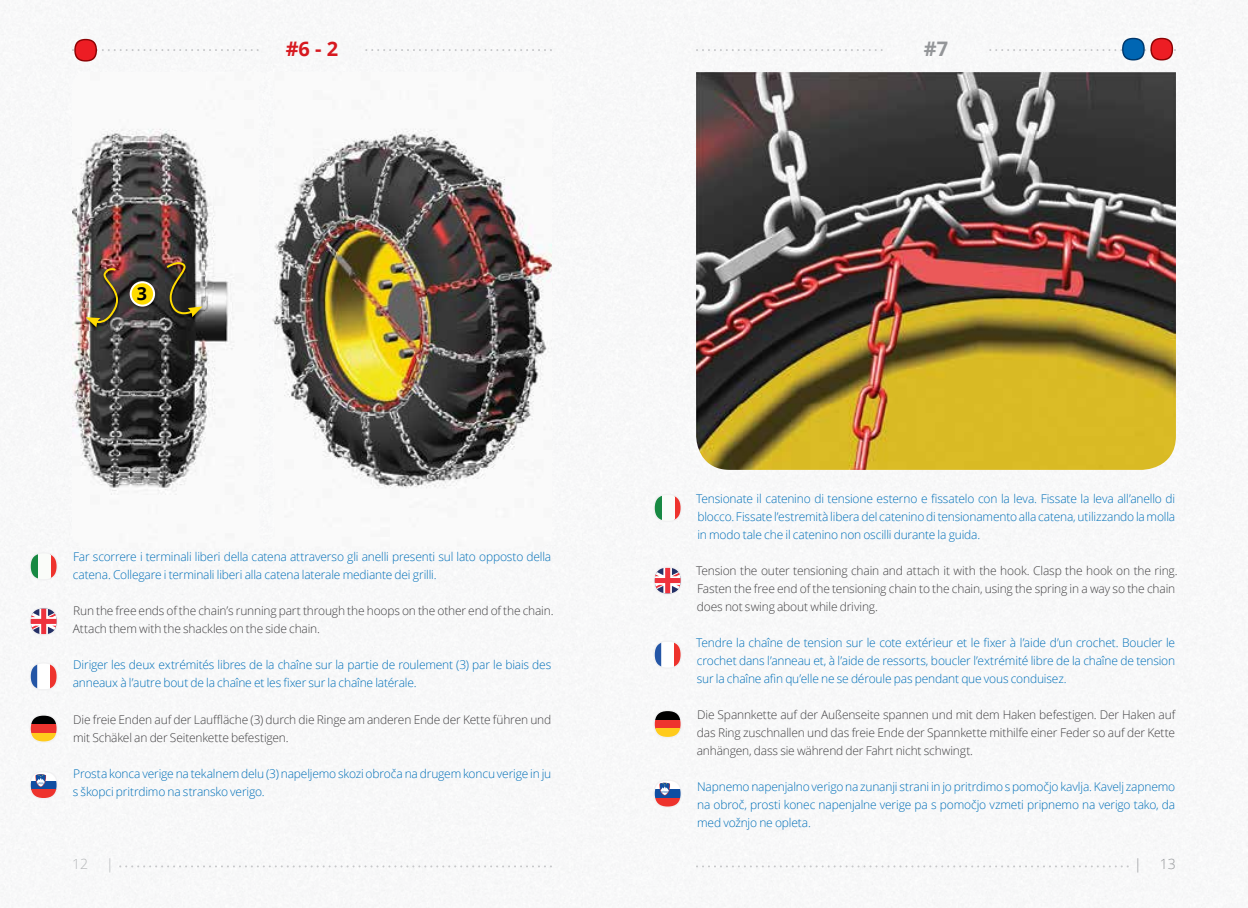
<style>
.page{position:relative;width:1248px;height:908px;background:#fff}
.page>*{position:absolute;margin:0;border:0;box-sizing:border-box;transform-origin:0 0}
.t1{font:700 20px "Open Sans";color:#d71920}
.t2{font:700 20px "Open Sans";color:#939598}
.t3{font:700 18px "Open Sans";color:#000}
.t4{font:300 14px "Open Sans";color:#b6b8ba}
.t5{font:300 14px "Open Sans";color:#939598}
.t6{font:300 12px/18px "Open Sans";letter-spacing:-.015em;color:#006fb8;text-align:justify}
.t7{font:300 12px/18px "Open Sans";letter-spacing:-.015em;color:#414042}
</style>
<div class="page">
<img style="left:0;top:0;width:1247px;height:907px">
<svg style="left:696px;top:49px;width:186px;height:2px"></svg>
<svg style="left:989px;top:49px;width:186px;height:2px"></svg>
<svg style="left:365px;top:49px;width:187px;height:2px"></svg>
<svg style="left:72px;top:49px;width:187px;height:2px"></svg>
<svg style="left:119px;top:865px;width:433px;height:2px"></svg>
<svg style="left:696px;top:865px;width:432px;height:2px"></svg>
<img style="left:72px;top:72px;width:480px;height:476px">
<img style="left:696px;top:72px;width:342px;height:332px">
<img style="left:1038px;top:72px;width:137px;height:397px">
<img style="left:696px;top:403px;width:28px;height:66px">
<svg style="left:259px;top:75px;width:7px;height:8px"></svg>
<img style="left:129px;top:280px;width:30px;height:30px">
<svg style="left:130px;top:281px;width:25px;height:25px"></svg>
<img style="left:166px;top:263px;width:38px;height:58px">
<svg style="left:167px;top:262px;width:35px;height:55px;background:#5c563b"></svg>
<img style="left:85px;top:269px;width:34px;height:62px">
<svg style="left:86px;top:268px;width:32px;height:59px;background:#695c43"></svg>
<svg style="left:74px;top:39px;width:23px;height:23px"></svg>
<div style="left:76px;top:40px;width:20px;height:20px;background:#ed1d24;border-radius:50%"></div>
<svg style="left:1121px;top:38px;width:23px;height:22px"></svg>
<div style="left:1123px;top:39px;width:20px;height:20px;background:#0066b3;border-radius:50%"></div>
<svg style="left:1150px;top:38px;width:22px;height:22px"></svg>
<div style="left:1151px;top:39px;width:20px;height:20px;background:#ed1d24;border-radius:50%"></div>
<svg style="left:29px;top:552px;width:29px;height:28px"></svg>
<svg style="left:50px;top:553px;width:7px;height:26px"></svg>
<div style="left:37px;top:553px;width:13px;height:26px;background:#fafcf9"></div>
<svg style="left:31px;top:553px;width:6px;height:26px"></svg>
<div style="left:653px;top:493px;width:28px;height:29px;background:#f1f1f2;border-radius:50%"></div>
<svg style="left:674px;top:495px;width:6px;height:25px"></svg>
<div style="left:661px;top:495px;width:13px;height:25px;background:#fafcf9"></div>
<svg style="left:654px;top:495px;width:7px;height:25px"></svg>
<svg style="left:29px;top:607px;width:29px;height:28px"></svg>
<svg style="left:31px;top:608px;width:26px;height:26px"></svg>
<svg style="left:653px;top:566px;width:28px;height:28px"></svg>
<svg style="left:654px;top:567px;width:26px;height:26px"></svg>
<svg style="left:29px;top:662px;width:29px;height:28px"></svg>
<div style="left:37px;top:663px;width:13px;height:26px;background:#fff"></div>
<svg style="left:50px;top:663px;width:7px;height:26px"></svg>
<svg style="left:31px;top:663px;width:6px;height:26px"></svg>
<svg style="left:653px;top:640px;width:28px;height:28px"></svg>
<div style="left:661px;top:641px;width:13px;height:26px;background:#fff"></div>
<svg style="left:674px;top:641px;width:6px;height:26px"></svg>
<svg style="left:654px;top:641px;width:7px;height:26px"></svg>
<svg style="left:29px;top:714px;width:29px;height:28px"></svg>
<svg style="left:31px;top:715px;width:26px;height:9px"></svg>
<div style="left:31px;top:724px;width:26px;height:8px;background:#ee342e"></div>
<svg style="left:31px;top:732px;width:26px;height:9px"></svg>
<svg style="left:653px;top:709px;width:28px;height:29px"></svg>
<svg style="left:654px;top:710px;width:26px;height:9px"></svg>
<div style="left:654px;top:719px;width:26px;height:9px;background:#ee342e"></div>
<svg style="left:654px;top:728px;width:26px;height:8px"></svg>
<svg style="left:29px;top:770px;width:29px;height:29px"></svg>
<div style="left:31px;top:771px;width:26px;height:9px;background:#fff"></div>
<div style="left:31px;top:780px;width:26px;height:8px;background:#104ea2"></div>
<div style="left:31px;top:788px;width:26px;height:9px;background:#ee332d"></div>
<svg style="left:35px;top:773px;width:11px;height:13px"></svg>
<svg style="left:653px;top:779px;width:28px;height:28px"></svg>
<div style="left:654px;top:780px;width:26px;height:8px;background:#fff"></div>
<div style="left:654px;top:788px;width:26px;height:9px;background:#104ea2"></div>
<svg style="left:654px;top:797px;width:26px;height:9px"></svg>
<svg style="left:659px;top:782px;width:11px;height:13px"></svg>
<h2 class="t3" style="left:137px;top:280px;width:12px">3</h2>
<h1 class="t1" style="left:286px;top:34px;width:54px">#6 - 2</h1>
<h1 class="t2" style="left:923px;top:34px;width:26px">#7</h1>
<p class="t6" style="left:73px;top:547px;width:480px">Far scorrere i terminali liberi della catena attraverso gli anelli presenti sul lato opposto della catena. Collegare i terminali liberi alla catena laterale mediante dei grilli.</p>
<p class="t7" style="left:73px;top:601px;width:482px">Run the free ends of the chain’s running part through the hoops on the other end of the chain.<br>Attach them with the shackles on the side chain.</p>
<p class="t6" style="left:73px;top:655px;width:480px">Diriger les deux extrémités libres de la chaîne sur la partie de roulement (3) par le biais des anneaux à l’autre bout de la chaîne et les fixer sur la chaîne latérale.</p>
<p class="t7" style="left:73px;top:709px;width:479px">Die freie Enden auf der Lauffläche (3) durch die Ringe am anderen Ende der Kette führen und mit Schäkel an der Seitenkette befestigen.</p>
<p class="t6" style="left:73px;top:763px;width:480px">Prosta konca verige na tekalnem delu (3) napeljemo skozi obroča na drugem koncu verige in ju s škopci pritrdimo na stransko verigo.</p>
<p class="t6" style="left:696px;top:489px;width:480px">Tensionate il catenino di tensione esterno e fissatelo con la leva. Fissate la leva all’anello di blocco. Fissate l’estremità libera del catenino di tensionamento alla catena, utilizzando la molla in modo tale che il catenino non oscilli durante la guida.</p>
<p class="t7" style="left:696px;top:561px;width:483px">Tension the outer tensioning chain and attach it with the hook. Clasp the hook on the ring.<br>Fasten the free end of the tensioning chain to the chain, using the spring in a way so the chain does not swing about while driving.</p>
<p class="t6" style="left:696px;top:633px;width:480px">Tendre la chaîne de tension sur le cote extérieur et le fixer à l’aide d’un crochet. Boucler le crochet dans l’anneau et, à l’aide de ressorts, boucler l’extrémité libre de la chaîne de tension sur la chaîne afin qu’elle ne se déroule pas pendant que vous conduisez.</p>
<p class="t7" style="left:696px;top:705px;width:480px;text-align:justify">Die Spannkette auf der Außenseite spannen und mit dem Haken befestigen. Der Haken auf das Ring zuschnallen und das freie Ende der Spannkette mithilfe einer Feder so auf der Kette anhängen, dass sie während der Fahrt nicht schwingt.</p>
<p class="t6" style="left:697px;top:777px;width:479px">Napnemo napenjalno verigo na zunanji strani in jo pritrdimo s pomočjo kavlja. Kavelj zapnemo na obroč, prosti konec napenjalne verige pa s pomočjo vzmeti pripnemo na verigo tako, da med vožnjo ne opleta.</p>
<p class="t4" style="left:72px;top:853px;width:17px">12</p>
<p class="t4" style="left:106px;top:853px;width:9px">|</p>
<p class="t5" style="left:1134px;top:853px;width:9px">|</p>
<p class="t5" style="left:1159px;top:853px;width:17px">13</p>
</div>
